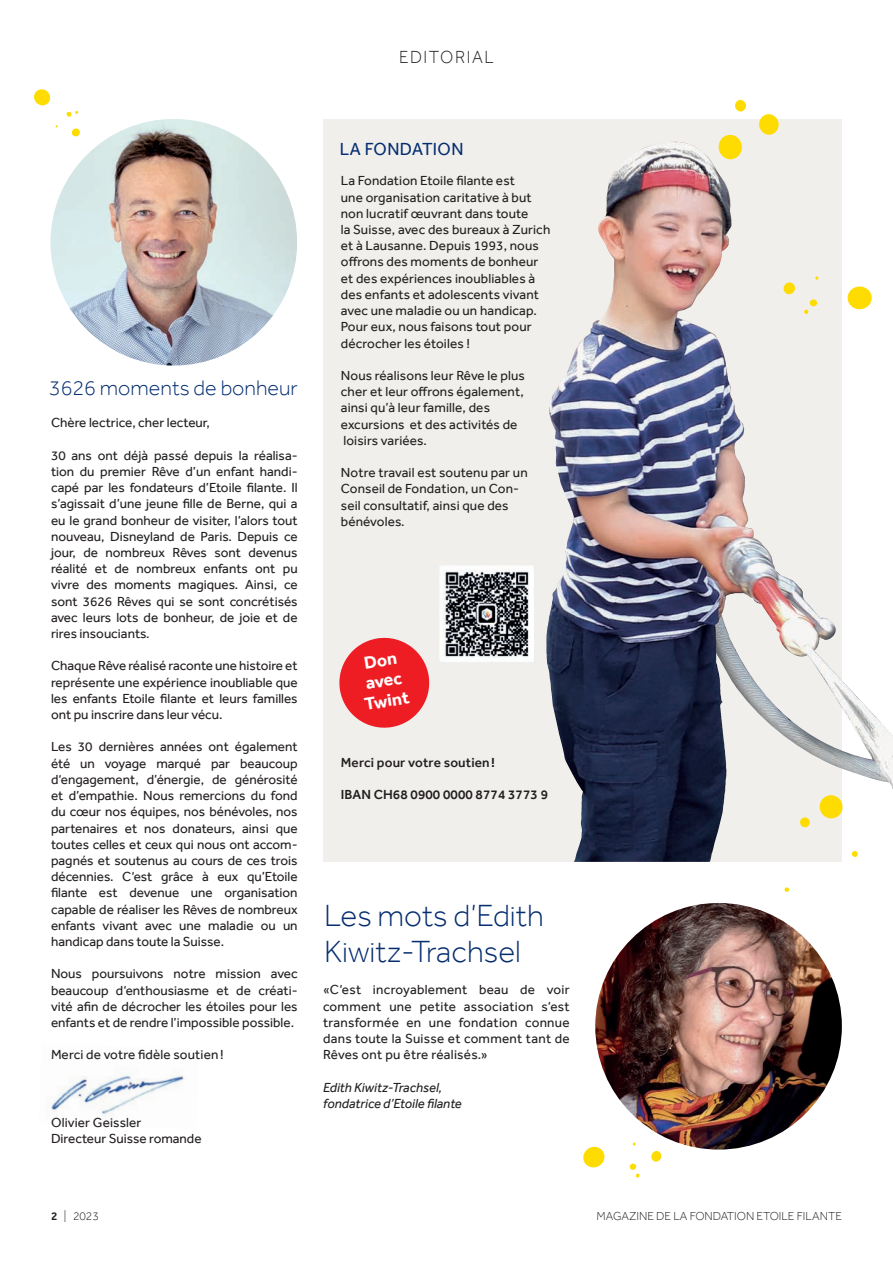
<style>
.page{position:relative;width:893px;height:1263px;background:#fff}
.page>*{position:absolute;margin:0;border:0;box-sizing:border-box;transform-origin:0 0}
.t1{font:300 31.5px/36px "Effra";color:#052d6f}
.t2{font:300 21.6px "Effra";color:#052d6f}
.t3{font:18px "Effra";letter-spacing:.025em;color:#052d6f;scale:.95 1}
.t4{font:300 18px "Effra";letter-spacing:.09em;color:#231f20;scale:.95 1}
.t5{font:700 17.85px "Effra";color:#fff}
.t6{font:13.5px/16.2px "Effra";letter-spacing:.01em;color:#231f20;text-align:justify}
.t7{font:500 13.5px "Effra";letter-spacing:.01em;color:#231f20}
.t8{font:italic 13.5px "Effra";color:#231f20}
.t9{font:300 11.85px "Effra";color:#231f20}
.s1{font-weight:500}
</style>
<div class="page">
<img style="left:49px;top:1073px;width:135px;height:44px">
<div style="left:323px;top:119px;width:519px;height:743px;background:#f0efec"></div>
<svg style="left:583px;top:1146px;width:22px;height:22px"></svg>
<div style="left:630px;top:1163px;width:6px;height:7px;background:#ffdc01;border-radius:50%"></div>
<div style="left:651px;top:1151px;width:10px;height:11px;background:#ffdc01;border-radius:50%"></div>
<svg style="left:636px;top:1173px;width:4px;height:5px"></svg>
<img style="left:595px;top:903px;width:247px;height:246px;border-radius:123px">
<img style="left:50px;top:119px;width:247px;height:247px;border-radius:123px">
<img style="left:546px;top:144px;width:181px;height:718px">
<svg style="left:847px;top:286px;width:25px;height:24px"></svg>
<div style="left:810px;top:299px;width:7px;height:7px;background:#ffdc01;border-radius:50%"></div>
<svg style="left:783px;top:282px;width:12px;height:13px"></svg>
<svg style="left:804px;top:309px;width:5px;height:5px"></svg>
<svg style="left:815px;top:276px;width:4px;height:4px"></svg>
<svg style="left:718px;top:134px;width:24px;height:26px"></svg>
<svg style="left:759px;top:114px;width:20px;height:21px"></svg>
<div style="left:735px;top:100px;width:11px;height:12px;background:#ffdc01;border-radius:5px"></div>
<svg style="left:819px;top:795px;width:24px;height:24px"></svg>
<svg style="left:800px;top:817px;width:10px;height:11px"></svg>
<svg style="left:852px;top:851px;width:6px;height:6px"></svg>
<svg style="left:784px;top:887px;width:5px;height:5px"></svg>
<svg style="left:34px;top:89px;width:17px;height:17px"></svg>
<svg style="left:71px;top:128px;width:9px;height:9px"></svg>
<svg style="left:66px;top:111px;width:12px;height:6px"></svg>
<img style="left:439px;top:566px;width:95px;height:96px">
<svg style="left:339px;top:637px;width:91px;height:91px"></svg>
<p class="t4" style="left:399px;top:46px;width:101px">EDITORIAL</p>
<p class="t2" style="left:49px;top:375px;width:250px">3626 moments de bonheur</p>
<p class="t6" style="left:51px;top:415px;width:160px">Chère lectrice, cher lecteur,</p>
<p class="t6" style="left:51px;top:447px;width:248px">30 ans ont déjà passé depuis la réalisa&shy;tion du premier Rêve d’un enfant handi&shy;capé par les fondateurs d’Etoile filante. Il s’agissait d’une jeune fille de Berne, qui a eu le grand bonheur de visiter, l’alors tout nouveau, Disneyland de Paris. Depuis ce jour, de nombreux Rêves sont devenus réalité et de nombreux enfants ont pu vivre des moments magiques. Ainsi, ce sont 3626 Rêves qui se sont concrétisés avec leurs lots de bonheur, de joie et de rires insouciants.</p>
<p class="t6" style="left:51px;top:658px;width:248px">Chaque Rêve réalisé raconte une histoire et représente une expérience inoubliable que les enfants Etoile filante et leurs familles ont pu inscrire dans leur vécu.</p>
<p class="t6" style="left:51px;top:739px;width:248px">Les 30 dernières années ont également été un voyage marqué par beaucoup d‘engagement, d’énergie, de générosité et d’empathie. Nous remercions du fond du cœur nos équipes, nos bénévoles, nos partenaires et nos donateurs, ainsi que toutes celles et ceux qui nous ont accom&shy;pagnés et soutenus au cours de ces trois décennies. C‘est grâce à eux qu’Etoile filante est devenue une organisation capable de réaliser les Rêves de nombreux enfants vivant avec une maladie ou un handicap dans toute la Suisse.</p>
<p class="t6" style="left:51px;top:965px;width:248px">Nous poursuivons notre mission avec beaucoup d‘enthousiasme et de créati&shy;vité afin de décrocher les étoiles pour les enfants et de rendre l’impossible possible.</p>
<p class="t6" style="left:51px;top:1046px;width:174px">Merci de votre fidèle soutien !</p>
<p class="t6" style="left:51px;top:1114px;width:92px">Olivier Geissler</p>
<p class="t6" style="left:51px;top:1130px;width:152px">Directeur Suisse romande</p>
<p class="t3" style="left:340px;top:138px;width:132px">LA FONDATION</p>
<p class="t6" style="left:341px;top:173px;width:176px">La Fondation Etoile filante est</p>
<p class="t6" style="left:341px;top:189px;width:192px">une organisation caritative à but non lucratif œuvrant dans toute</p>
<p class="t6" style="left:341px;top:221px;width:211px;text-align:left">la Suisse, avec des bureaux à Zurich et à Lausanne. Depuis 1993, nous offrons des moments de bonheur</p>
<p class="t6" style="left:341px;top:270px;width:200px;text-align:left">et des expériences inoubliables à des enfants et adolescents vivant avec une maladie ou un handicap.<br>Pour eux, nous faisons tout pour décrocher les étoiles !</p>
<p class="t6" style="left:341px;top:367px;width:186px">Nous réalisons leur Rêve le plus</p>
<p class="t6" style="left:341px;top:383px;width:185px">cher et leur offrons également,</p>
<p class="t6" style="left:341px;top:400px;width:151px">ainsi qu’à leur famille, des</p>
<p class="t6" style="left:341px;top:416px;width:178px">excursions et des activités de</p>
<p class="t6" style="left:343px;top:432px;width:85px">loisirs variées.</p>
<p class="t6" style="left:341px;top:464px;width:188px">Notre travail est soutenu par un<br>Conseil de Fondation, un Con-</p>
<p class="t6" style="left:341px;top:497px;width:169px">seil consultatif, ainsi que des</p>
<p class="t6" style="left:341px;top:513px;width:65px">bénévoles.</p>
<p class="t5" style="left:364px;top:673px;width:38px;rotate:-9deg">avec</p>
<p class="t5" style="left:363px;top:694px;width:47px;rotate:-9deg">Twint</p>
<p class="t7" style="left:341px;top:754px;width:156px">Merci pour votre soutien !</p>
<p class="t7" style="left:341px;top:786px;width:209px">IBAN CH68 0900 0000 8774 3773 9</p>
<p class="t1" style="left:324px;top:897px;width:221px">Les mots d’Edith<br>Kiwitz-Trachsel</p>
<p class="t6" style="left:323px;top:982px;width:248px">«C‘est incroyablement beau de voir comment une petite association s‘est transformée en une fondation connue dans toute la Suisse et comment tant de Rêves ont pu être réalisés.»</p>
<p class="t8" style="left:323px;top:1079px;width:121px">Edith Kiwitz-Trachsel,</p>
<p class="t8" style="left:323px;top:1095px;width:140px">fondatrice d’Etoile filante</p>
<p class="t9" style="left:51px;top:1209px;width:49px"><span class="s1">2</span> | 2023</p>
<p class="t9" style="left:597px;top:1209px;width:247px">MAGAZINE DE LA FONDATION ETOILE FILANTE</p>
</div>
